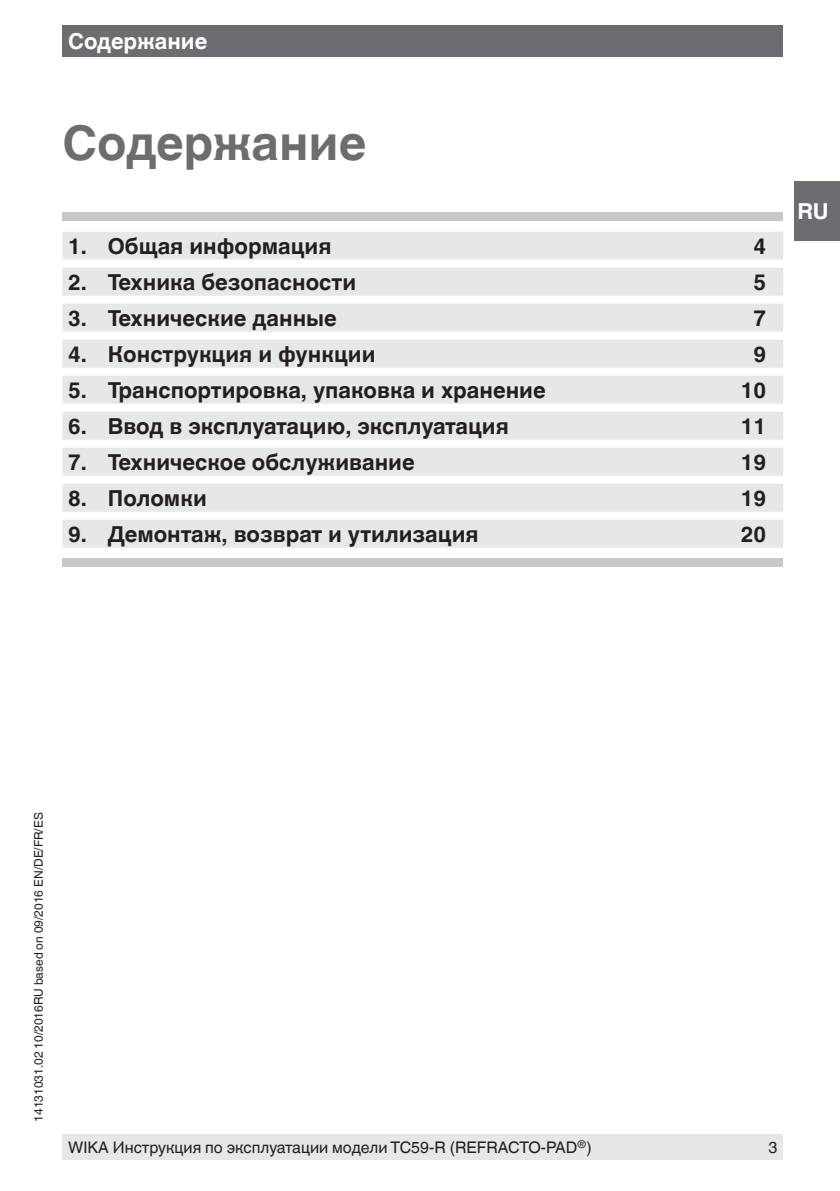
<style>
.page{position:relative;width:840px;height:1191px;background:#fff}
.page>*{position:absolute;margin:0;border:0;box-sizing:border-box;transform-origin:0 0}
.t1{font:700 48px "Helvetica World";color:#6c6d70}
.t2{font:700 22px "Helvetica World";color:#231f20}
.t3{font:700 22px "Helvetica World";color:#fff}
.t4{font:16px "Helvetica World";color:#231f20}
.t5{font:12px "Helvetica World";color:#231f20}
</style>
<div class="page">
<div style="left:794px;top:181px;width:45px;height:60px;background:#6c6d70"></div>
<div style="left:62px;top:26px;width:720px;height:31px;background:#6c6d70"></div>
<div style="left:62px;top:1134px;width:720px;height:25px;background:#e6e7e9"></div>
<div style="left:62px;top:232px;width:720px;height:28px;background:#e6e7e9"></div>
<div style="left:62px;top:268px;width:720px;height:28px;background:#e6e7e9"></div>
<div style="left:62px;top:304px;width:720px;height:28px;background:#e6e7e9"></div>
<div style="left:62px;top:340px;width:720px;height:28px;background:#e6e7e9"></div>
<div style="left:62px;top:376px;width:720px;height:28px;background:#e6e7e9"></div>
<div style="left:62px;top:412px;width:720px;height:28px;background:#e6e7e9"></div>
<div style="left:62px;top:448px;width:720px;height:28px;background:#e6e7e9"></div>
<div style="left:62px;top:484px;width:720px;height:28px;background:#e6e7e9"></div>
<div style="left:62px;top:520px;width:720px;height:28px;background:#e6e7e9"></div>
<div style="left:62px;top:212px;width:720px;height:9px;background:#c7c8ca"></div>
<div style="left:62px;top:558px;width:720px;height:9px;background:#c7c8ca"></div>
<p class="t3" style="left:68px;top:29px;width:141px">Содержание</p>
<h1 class="t1" style="left:62px;top:115px;width:305px">Содержание</h1>
<p class="t2" style="left:68px;top:233px;width:265px">1. Общая информация</p>
<p class="t2" style="left:753px;top:233px;width:14px">4</p>
<p class="t2" style="left:68px;top:269px;width:289px">2. Техника безопасности</p>
<p class="t2" style="left:753px;top:269px;width:14px">5</p>
<p class="t2" style="left:68px;top:305px;width:270px">3. Технические данные</p>
<p class="t2" style="left:753px;top:305px;width:14px">7</p>
<p class="t2" style="left:68px;top:341px;width:309px">4. Конструкция и функции</p>
<p class="t2" style="left:753px;top:341px;width:14px">9</p>
<p class="t2" style="left:68px;top:377px;width:479px">5. Транспортировка, упаковка и хранение</p>
<p class="t2" style="left:740px;top:377px;width:27px">10</p>
<p class="t2" style="left:68px;top:413px;width:442px">6. Ввод в эксплуатацию, эксплуатация</p>
<p class="t2" style="left:740px;top:413px;width:27px">11</p>
<p class="t2" style="left:68px;top:449px;width:348px">7. Техническое обслуживание</p>
<p class="t2" style="left:740px;top:449px;width:27px">19</p>
<p class="t2" style="left:68px;top:485px;width:140px">8. Поломки</p>
<p class="t2" style="left:740px;top:485px;width:27px">19</p>
<p class="t2" style="left:68px;top:521px;width:412px">9. Демонтаж, возврат и утилизация</p>
<p class="t2" style="left:740px;top:521px;width:27px">20</p>
<p class="t3" style="left:797px;top:199px;width:33px">RU</p>
<p class="t5" style="left:32px;top:1121px;width:311px;rotate:-90deg">14131031.02 10/2016RU based on 09/2016 EN/DE/FR/ES</p>
<p class="t4" style="left:68px;top:1137px;width:525px">WIKA Инструкция по эксплуатации модели TC59-R (REFRACTO-PAD<sup>®</sup>)</p>
<p class="t4" style="left:768px;top:1137px;width:10px">3</p>
</div>
